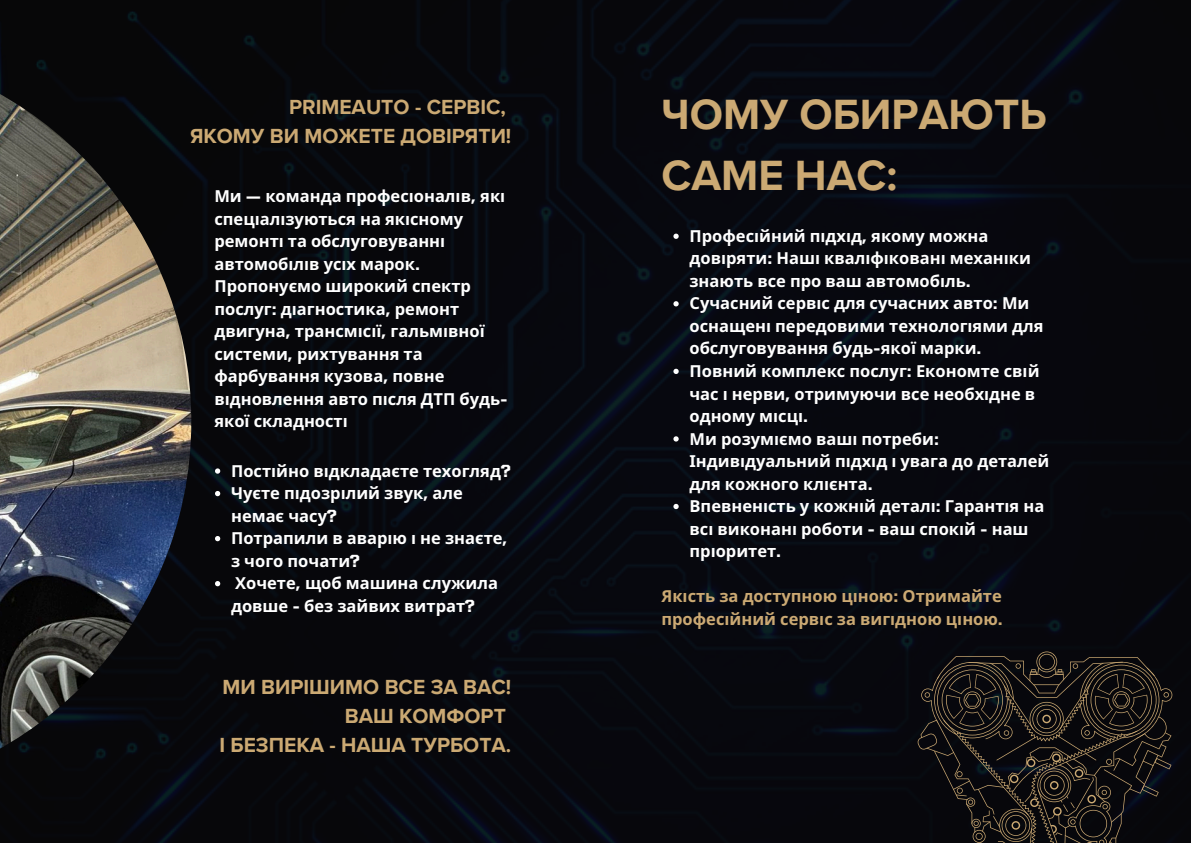
<style>
.page{position:relative;width:1191px;height:843px;background:#fff}
.page>*{position:absolute;margin:0;border:0;box-sizing:border-box;transform-origin:0 0}
.t1{font:700 43.5px/60.9px "Proxima Nova";color:#cba973}
.t2{font:700 21px/29.2px "Proxima Nova";color:#cba973;text-align:right}
.t3{font:700 16.5px/22.5px "Noto Sans";color:#fff}
.t4{font:700 16.5px/22.5px "Noto Sans";color:#cba973}
.s1{font-family:"Tomorrow"}
</style>
<div class="page">
<div style="left:0;top:0;width:1190px;height:842px;background:#07070d"></div>
<img style="left:0;top:46px;width:191px;height:750px">
<svg style="left:917px;top:651px;width:255px;height:191px;background:#1d1917"></svg>
<svg style="left:673px;top:233px;width:5px;height:6px"></svg>
<svg style="left:673px;top:301px;width:5px;height:5px"></svg>
<svg style="left:673px;top:368px;width:5px;height:6px"></svg>
<svg style="left:673px;top:436px;width:5px;height:5px"></svg>
<svg style="left:673px;top:503px;width:5px;height:6px"></svg>
<svg style="left:215px;top:468px;width:5px;height:5px"></svg>
<svg style="left:215px;top:491px;width:5px;height:5px"></svg>
<svg style="left:215px;top:536px;width:5px;height:5px"></svg>
<svg style="left:215px;top:581px;width:5px;height:5px"></svg>
<p class="t2" style="left:190px;top:93px;width:323px">PRIMEAUTO - СЕРВІС,<br>ЯКОМУ ВИ МОЖЕТЕ ДОВІРЯТИ!</p>
<h3 class="t1" style="left:661px;top:85px;width:386px">ЧОМУ ОБИРАЮТЬ<br>САМЕ НАС:</h3>
<p class="t3" style="left:689px;top:224px;width:343px">Професі йний підхід<span class="s1">,</span> якому можна<br>дові ряти<span class="s1">:</span> Наші кваліфі ковані механі ки знають все про ваш автомобіль<span class="s1">.</span></p>
<p class="t3" style="left:689px;top:292px;width:355px">Сучасний сервіс для сучасних авто<span class="s1">:</span> Ми оснащені передовими технологіями для обслуговування будь<span class="s1">-</span>якої марки<span class="s1">.</span></p>
<p class="t3" style="left:689px;top:359px;width:351px">Повний комплекс послуг<span class="s1">:</span> Економте сві й час і нерви<span class="s1">,</span> отримуючи все необхідне в одному місці<span class="s1">.</span></p>
<p class="t3" style="left:689px;top:427px;width:361px">Ми розуміємо ваші потреби<span class="s1">:<br></span>Індивідуальний підхід і увага до деталей для кожного клі єнта<span class="s1">.</span></p>
<h2 class="t3" style="left:689px;top:494px;width:356px">Впевненість у кожні й деталі<span class="s1">:</span> Гарантія на всі виконані роботи <span class="s1">-</span> ваш спокі й <span class="s1">-</span> наш</h2>
<h1 class="t3" style="left:689px;top:539px;width:93px">пріоритет<span class="s1">.</span></h1>
<h1 class="t4" style="left:661px;top:584px;width:343px">Якість за доступною ці ною<span class="s1">:</span> Отримайте професі йний сервіс за вигідною ці ною<span class="s1">.</span></h1>
<p class="t3" style="left:214px;top:184px;width:295px">Ми <span class="s1">—</span> команда професіоналі в<span class="s1">,</span> які спеціалізуються на якісному ремонті та обслуговуванні автомобілі в усіх марок<span class="s1">.<br></span>Пропонуємо широкий спектр послуг<span class="s1">:</span> діагностика<span class="s1">,</span> ремонт двигуна<span class="s1">,</span> трансмісії<span class="s1">,</span> гальмі вної системи<span class="s1">,</span> рихтування та фарбування кузова<span class="s1">,</span> повне відновлення авто після ДТП будь&shy;якої складності</p>
<p class="t3" style="left:231px;top:459px;width:282px">Пості йно відкладаєте техогляд<span class="s1">?</span></p>
<p class="t3" style="left:231px;top:481px;width:233px">Чуєте підозрілий звук<span class="s1">,</span> але немає часу<span class="s1">?</span></p>
<p class="t3" style="left:231px;top:526px;width:278px">Потрапили в аварі ю і не знаєте<span class="s1">, </span>з чого почати<span class="s1">?</span></p>
<p class="t3" style="left:231px;top:571px;width:268px">Хочете<span class="s1">,</span> щоб машина служила довше <span class="s1">-</span> без зайвих витрат<span class="s1">?</span></p>
<p class="t2" style="left:219px;top:672px;width:293px">МИ ВИРІШИМО ВСЕ ЗА ВАС!<br>ВАШ КОМФОРТ<br>І БЕЗПЕКА - НАША ТУРБОТА.</p>
</div>
